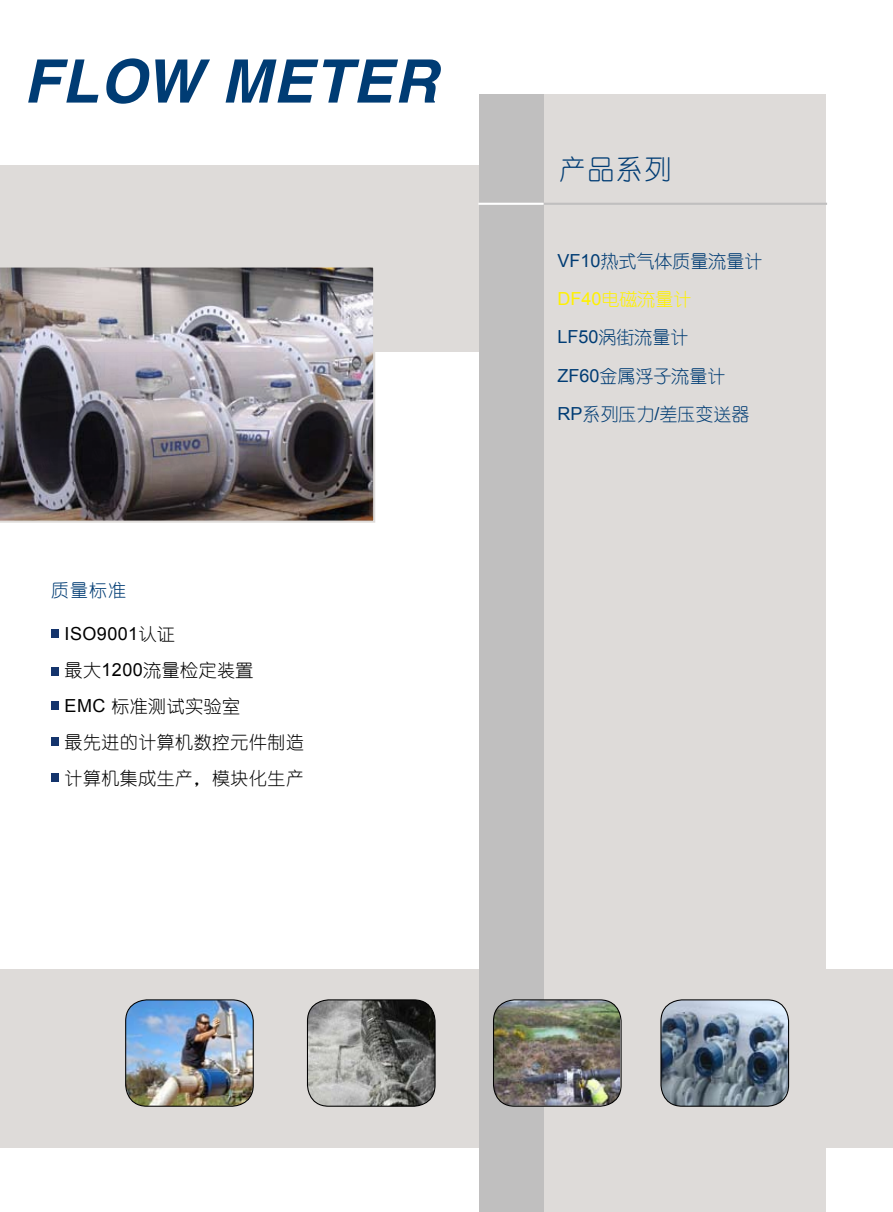
<style>
.page{position:relative;width:893px;height:1212px;background:#fff}
.page>*{position:absolute;margin:0;border:0;box-sizing:border-box;transform-origin:0 0}
.t1{font:italic 700 60px "Helvetica";letter-spacing:.025em;color:#003c74}
.t2{font:27px "You Yuan";color:#003c74}
.t3{font:18px/38.2px "You Yuan";color:#003c74}
.t4{font:18px/36px "You Yuan";letter-spacing:.025em;color:#000}
.s1{font-family:"Arial"}
.s2{font-family:"Arial";color:#fff100}
.s3{color:#fff100}
</style>
<div class="page">
<div style="left:0;top:166px;width:821px;height:186px;background:#dedbd9"></div>
<div style="left:0;top:969px;width:893px;height:179px;background:#dedbd9"></div>
<div style="left:479px;top:94px;width:76px;height:1118px;background:#c0bfbf"></div>
<div style="left:544px;top:94px;width:282px;height:1118px;background:#dedbd9"></div>
<img style="left:126px;top:1000px;width:127px;height:106px;border-radius:21px">
<div style="left:125px;top:999px;width:129px;height:108px;border:1px solid #000;border-radius:21px"></div>
<img style="left:307px;top:1000px;width:128px;height:106px;border-radius:21px">
<div style="left:307px;top:999px;width:129px;height:108px;border:1px solid #000;border-radius:21px"></div>
<img style="left:493px;top:1001px;width:126px;height:105px">
<div style="left:493px;top:999px;width:129px;height:108px;border:1px solid #000;border-radius:21px"></div>
<img style="left:661px;top:1000px;width:127px;height:106px;border-radius:21px">
<div style="left:660px;top:999px;width:129px;height:108px;border:1px solid #000;border-radius:21px"></div>
<hr style="left:544px;top:203px;width:283px;height:2px;background:#c0bfbf">
<hr style="left:478px;top:203px;width:66px;height:2px;background:#fff">
<div style="left:51px;top:629px;width:8px;height:9px;background:#14346c"></div>
<div style="left:51px;top:667px;width:8px;height:8px;background:#14346c"></div>
<div style="left:51px;top:701px;width:8px;height:9px;background:#14346c"></div>
<div style="left:51px;top:737px;width:8px;height:9px;background:#14346c"></div>
<div style="left:51px;top:773px;width:8px;height:9px;background:#14346c"></div>
<img style="left:0;top:267px;width:375px;height:256px">
<p class="t1" style="left:24px;top:45px;width:415px">FLOW METER</p>
<p class="t3" style="left:51px;top:571px;width:77px">质量标准</p>
<p class="t4" style="left:65px;top:616px;width:241px"><span class="s1">ISO9001</span>认证<br>最大<span class="s1">1200</span>流量检定装置<br><span class="s1">EMC</span> 标准测试实验室<br>最先进的计算机数控元件制造计算机集成生产，模块化生产</p>
<p class="t2" style="left:559px;top:154px;width:114px">产品系列</p>
<p class="t3" style="left:557px;top:242px;width:207px"><span class="s1">VF10</span>热式气体质量流量计<br><span class="s2">DF40</span><span class="s3">电磁流量计<br></span><span class="s1">LF50</span>涡街流量计<br><span class="s1">ZF60</span>金属浮子流量计<br><span class="s1">RP</span>系列压力<span class="s1">/</span>差压变送器</p>
</div>
